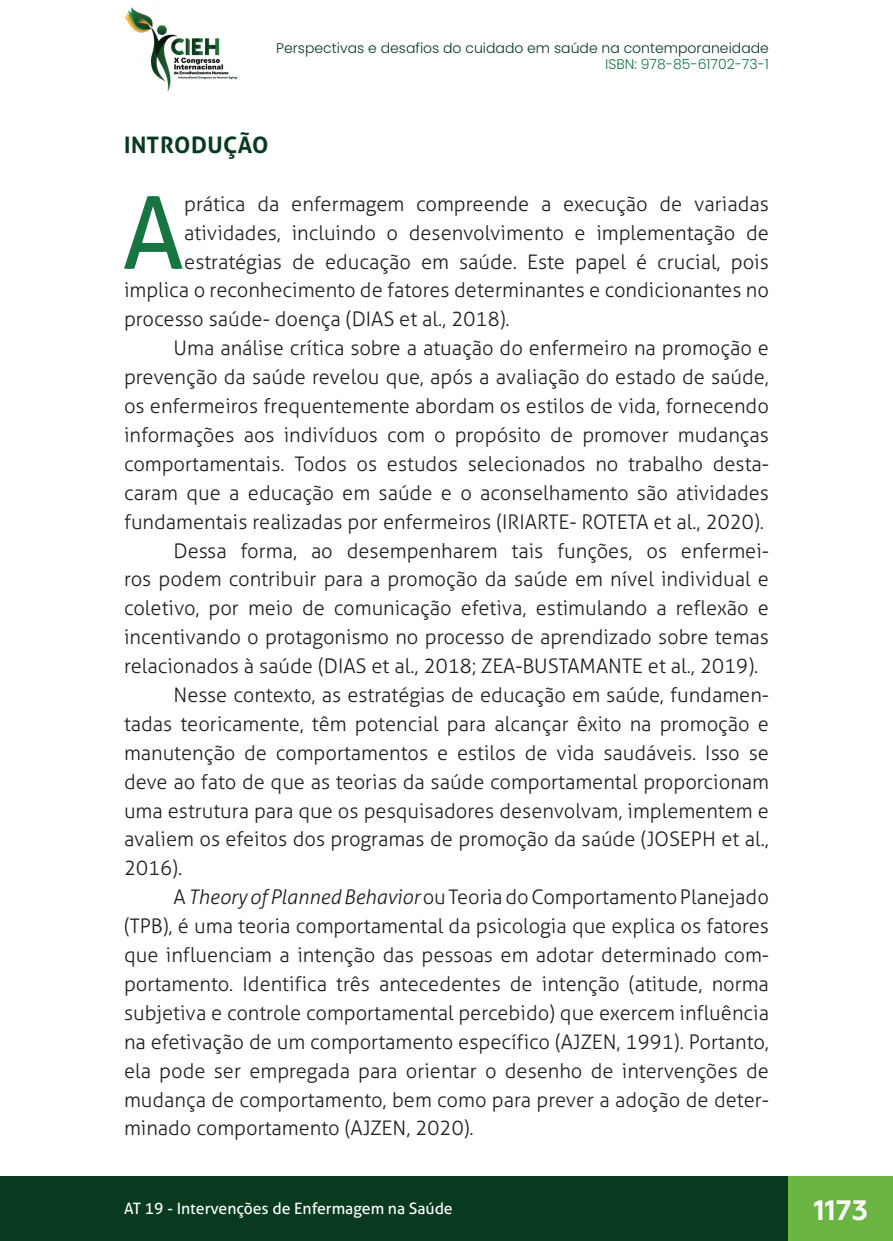
<style>
.page{position:relative;width:893px;height:1241px;background:#fff}
.page>*{position:absolute;margin:0;border:0;box-sizing:border-box;transform-origin:0 0}
._7_CAPITULAR{font:100.27px "Aller";color:#177541}
.t1{font:700 28px "Geometria";color:#fff}
._6_INTRODUCAO{font:700 22.75px "Aller";letter-spacing:.02em;color:#073a1e}
._8_CORPO{font:300 20.12px/28.9px "Aller";color:#231f20;text-align:justify}
._7_CAPITULAR-2{font:300 20.12px "Aller";color:#231f20}
.t2{font:15.75px "Aller";color:#fff}
.t3{font:300 14px "Poppins";color:#073a1e}
.t4{font:300 14px "Poppins";color:#177541}
.s1{font-style:italic}
</style>
<div class="page">
<div style="left:0;top:1176px;width:893px;height:64px;background:#073a1e"></div>
<div style="left:789px;top:1176px;width:104px;height:64px;background:#6ab544"></div>
<img style="left:125px;top:6px;width:112px;height:86px">
<p class="t3" style="left:276px;top:39px;width:494px">Perspectivas e desafios do cuidado em saúde na contemporaneidade</p>
<p class="t4" style="left:605px;top:56px;width:165px">ISBN: 978-85-61702-73-1</p>
<p class="_6_INTRODUCAO" style="left:124px;top:130px;width:146px">INTRODUÇÃO</p>
<p class="_7_CAPITULAR" style="left:122px;top:170px;width:63px">A</p>
<p class="_7_CAPITULAR-2" style="left:184px;top:191px;width:586px">prática da enfermagem compreende a execução de variadas</p>
<p class="_7_CAPITULAR-2" style="left:184px;top:220px;width:586px">atividades, incluindo o desenvolvimento e implementação de</p>
<p class="_7_CAPITULAR-2" style="left:184px;top:249px;width:586px">estratégias de educação em saúde. Este papel é crucial, pois</p>
<p class="_7_CAPITULAR-2" style="left:124px;top:277px;width:646px">implica o reconhecimento de fatores determinantes e condicionantes no</p>
<p class="_7_CAPITULAR-2" style="left:124px;top:306px;width:387px">processo saúde- doença (DIAS et al., 2018).</p>
<p class="_8_CORPO" style="left:124px;top:333px;width:646px;text-indent:50px">Uma análise crítica sobre a atuação do enfermeiro na promoção e prevenção da saúde revelou que, após a avaliação do estado de saúde, os enfermeiros frequentemente abordam os estilos de vida, fornecendo informações aos indivíduos com o propósito de promover mudanças comportamentais. Todos os estudos selecionados no trabalho desta&shy;caram que a educação em saúde e o aconselhamento são atividades fundamentais realizadas por enfermeiros (IRIARTE- ROTETA et al., 2020).</p>
<p class="_8_CORPO" style="left:124px;top:535px;width:646px;text-indent:50px">Dessa forma, ao desempenharem tais funções, os enfermei&shy;ros podem contribuir para a promoção da saúde em nível individual e coletivo, por meio de comunicação efetiva, estimulando a reflexão e incentivando o protagonismo no processo de aprendizado sobre temas relacionados à saúde (DIAS et al., 2018; ZEA-BUSTAMANTE et al., 2019).</p>
<p class="_8_CORPO" style="left:124px;top:680px;width:646px;text-indent:50px">Nesse contexto, as estratégias de educação em saúde, fundamen&shy;tadas teoricamente, têm potencial para alcançar êxito na promoção e manutenção de comportamentos e estilos de vida saudáveis. Isso se deve ao fato de que as teorias da saúde comportamental proporcionam uma estrutura para que os pesquisadores desenvolvam, implementem e avaliem os efeitos dos programas de promoção da saúde (JOSEPH et al., 2016).</p>
<p class="_8_CORPO" style="left:124px;top:882px;width:646px;text-indent:50px">A <span class="s1">Theory of Planned Behavior</span> ou Teoria do Comportamento Planejado (TPB), é uma teoria comportamental da psicologia que explica os fatores que influenciam a intenção das pessoas em adotar determinado com&shy;portamento. Identifica três antecedentes de intenção (atitude, norma subjetiva e controle comportamental percebido) que exercem influência na efetivação de um comportamento específico (AJZEN, 1991). Portanto, ela pode ser empregada para orientar o desenho de intervenções de mudança de comportamento, bem como para prever a adoção de deter&shy;minado comportamento (AJZEN, 2020).</p>
<p class="t2" style="left:124px;top:1198px;width:330px">AT 19 - Intervenções de Enfermagem na Saúde</p>
<h2 class="t1" style="left:814px;top:1192px;width:55px">1173</h2>
</div>
